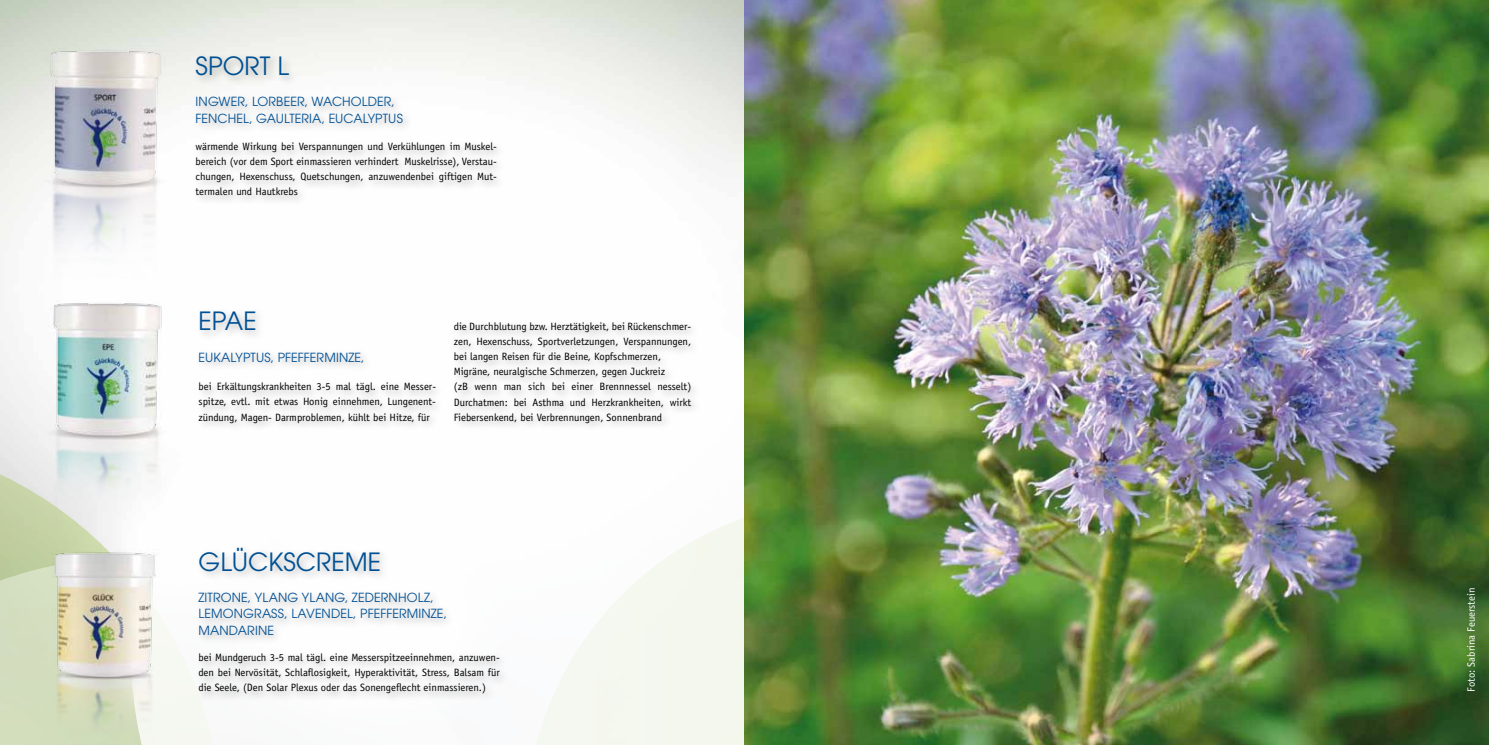
<style>
.page{position:relative;width:1489px;height:745px;background:#fff}
.page>*{position:absolute;margin:0;border:0;box-sizing:border-box;transform-origin:0 0}
.t1{font:25px "ITC Avant Garde Pro";color:#005094}
.t2{font:12.5px/16.2px "ITC Avant Garde Pro";letter-spacing:.01em;color:#005094}
.t3{font:10.62px/15px "Officina Sans";color:#000;text-align:justify}
.t4{font:10.62px "Officina Sans";color:#fff}
</style>
<div class="page">
<svg style="left:0;top:436px;width:19px;height:121px;background:#cfd7ba"></svg>
<svg style="left:0;top:557px;width:16px;height:187px;background:#d0daba"></svg>
<svg style="left:186px;top:268px;width:558px;height:476px"></svg>
<img style="left:744px;top:0;width:744px;height:744px">
<div style="left:195px;top:543px;width:315px;height:160px;background:#000;opacity:.3"></div>
<img style="left:16px;top:549px;width:170px;height:195px">
<div style="left:192px;top:52px;width:314px;height:154px;background:#000;opacity:.3"></div>
<img style="left:16px;top:49px;width:180px;height:251px">
<div style="left:195px;top:307px;width:506px;height:126px;background:#f9f9f9"></div>
<img style="left:19px;top:300px;width:180px;height:251px">
<h1 class="t1" style="left:195px;top:50px;width:16px">SPORT</h1>
<h1 class="t1" style="left:277px;top:50px;width:11px">L</h1>
<p class="t2" style="left:195px;top:93px;width:33px">IN GWER</p>
<p class="t2" style="left:245px;top:93px;width:16px">, LORBEER</p>
<p class="t2" style="left:305px;top:93px;width:17px">, WACHOLDER</p>
<p class="t2" style="left:391px;top:93px;width:5px">,</p>
<p class="t2" style="left:195px;top:110px;width:15px">FENCHEL</p>
<p class="t2" style="left:249px;top:110px;width:26px">, GAULTERIA</p>
<p class="t2" style="left:322px;top:110px;width:16px">, EUCAL</p>
<p class="t2" style="left:368px;top:110px;width:16px">YPTUS</p>
<p class="t3" style="left:195px;top:139px;width:303px">wärmende Wirkung bei Verspannungen und Verkühlungen im Muskel&shy;bereich (vor dem Sport einmassieren verhindert Muskelrisse), Verstau&shy;chungen, Hexenschuss, Quetschungen, anzuwendenbei giftigen Mut&shy;termalen und Hautkrebs</p>
<h1 class="t1" style="left:198px;top:305px;width:56px">EPAE</h1>
<p class="t2" style="left:198px;top:348px;width:168px">EUKALYPTUS, PFEFFERMINZE,</p>
<p class="t3" style="left:198px;top:379px;width:239px">bei Erkältungskrankheiten 3-5 mal tägl. eine Messer&shy;spitze, evtl. mit etwas Honig einnehmen, Lungenent&shy;zündung, Magen- Darmproblemen, kühlt bei Hitze, für</p>
<p class="t3" style="left:454px;top:319px;width:239px;text-align:left">die Durchblutung bzw. Herztätigkeit, bei Rückenschmer&shy;zen, Hexenschuss, Sportverletzungen, Verspannungen, bei langen Reisen für die Beine, Kopfschmerzen, Migräne, neuralgische Schmerzen, gegen Juckreiz<br>(zB wenn man sich bei einer Brennnessel nesselt)<br>Durchatmen: bei Asthma und Herzkrankheiten, wirkt Fiebersenkend, bei Verbrennungen, Sonnenbrand</p>
<h1 class="t1" style="left:198px;top:545px;width:38px">GLÜC</h1>
<h1 class="t1" style="left:268px;top:545px;width:31px">KSCRE</h1>
<h1 class="t1" style="left:345px;top:545px;width:35px">ME</h1>
<p class="t2" style="left:198px;top:588px;width:250px">ZITRONE, YLANG YLANG, ZEDERNHOLZ,<br>LEMONGRASS, LAVENDEL, PFEFFERMINZE,<br>MANDARINE</p>
<p class="t3" style="left:198px;top:649px;width:303px">bei Mundgeruch 3-5 mal tägl. eine Messerspitzeeinnehmen, anzuwen&shy;den bei Nervösität, Schlaflosigkeit, Hyperaktivität, Stress, Balsam für die Seele, (Den Solar Plexus oder das Sonengeflecht einmassieren.)</p>
<p class="t4" style="left:1464px;top:691px;width:106px;rotate:-90deg">Foto: Sabrina Feuerstein</p>
</div>
